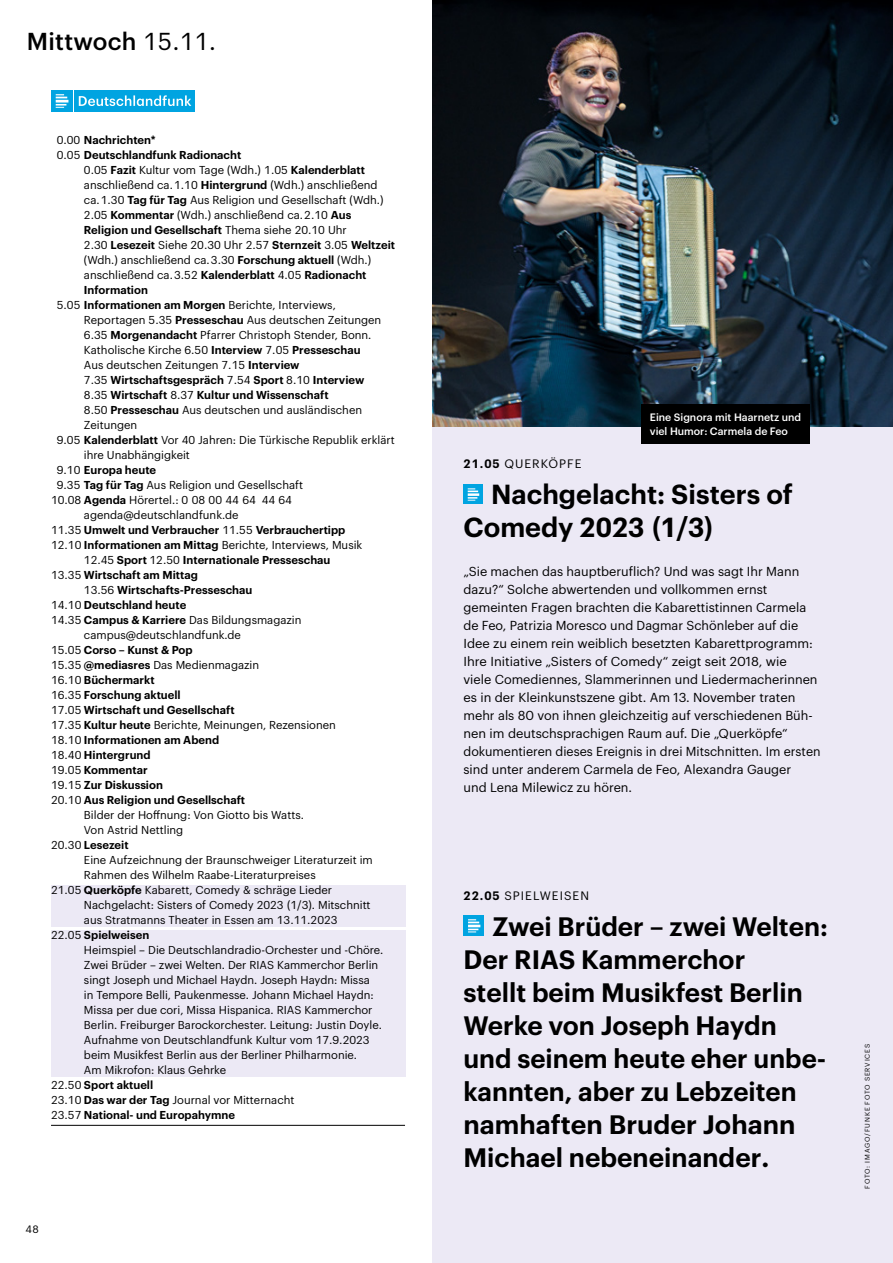
<style>
.page{position:relative;width:893px;height:1263px;background:#fff}
.page>*{position:absolute;margin:0;border:0;box-sizing:border-box;transform-origin:0 0}
.t1{font:600 27px/33px "Graphik";color:#000}
.t2{font:600 26.25px "Graphik";color:#000}
.t3{font:600 26.1px/33px "Graphik";color:#000}
.t4{font:500 24px "Graphik";letter-spacing:.01em;color:#000}
.t5{font:12.75px/18px "Graphik";color:#000}
.t6{font:12px "Graphik";letter-spacing:.085em;color:#000}
.t7{font:11.25px "Graphik";color:#000}
.t8{font:600 11.25px "Graphik";color:#000}
.t9{font:500 10.5px/13.5px "Graphik";color:#fff}
.t10{font:10.5px "Graphik";color:#000}
.t11{font:6.75px "Graphik";letter-spacing:.125em;color:#000}
.s1{font-weight:400}
.s2{font-weight:600}
.s3{font-size:26.1px}
.s4{font-size:27px}
</style>
<div class="page">
<div style="left:433px;top:0;width:460px;height:1263px;background:#ece9f5"></div>
<div style="left:51px;top:90px;width:21px;height:22px;background:#00a4e1"></div>
<div style="left:74px;top:90px;width:121px;height:22px;background:#00a4e1"></div>
<svg style="left:56px;top:94px;width:12px;height:14px"></svg>
<svg style="left:79px;top:95px;width:112px;height:11px"></svg>
<img style="left:433px;top:0;width:460px;height:426px">
<div style="left:463px;top:485px;width:20px;height:19px;background:#00a4e1"></div>
<svg style="left:468px;top:488px;width:11px;height:13px"></svg>
<div style="left:463px;top:915px;width:21px;height:21px;background:#00a4e1"></div>
<svg style="left:468px;top:919px;width:12px;height:13px"></svg>
<div style="left:641px;top:404px;width:169px;height:39px;background:#000"></div>
<div style="left:51px;top:885px;width:354px;height:41px;background:#ece9f5"></div>
<div style="left:51px;top:930px;width:354px;height:146px;background:#ece9f5"></div>
<hr style="left:51px;top:1125px;width:354px;height:1px;background:#000">
<h3 class="t4" style="left:27px;top:23px;width:191px">Mittwoch <span class="s1">15.11.</span></h3>
<p class="t8" style="left:57px;top:131px;width:100px"><span class="s1">0.00</span> Nachrichten*</p>
<p class="t8" style="left:57px;top:146px;width:186px"><span class="s1">0.05</span> Deutschlandfunk Radionacht</p>
<p class="t7" style="left:84px;top:161px;width:283px">0.05 <span class="s2">Fazit</span> Kultur vom Tage (Wdh.) 1.05 <span class="s2">Kalenderblatt</span></p>
<p class="t7" style="left:84px;top:176px;width:295px">anschließend ca. 1.10 <span class="s2">Hintergrund</span> (Wdh.) anschließend</p>
<p class="t7" style="left:84px;top:191px;width:301px">ca. 1.30 <span class="s2">Tag für Tag</span> Aus Religion und Gesellschaft (Wdh.)</p>
<p class="t7" style="left:84px;top:206px;width:269px">2.05 <span class="s2">Kommentar</span> (Wdh.) anschließend ca. 2.10 <span class="s2">Aus</span></p>
<p class="t8" style="left:84px;top:221px;width:264px">Religion und Gesellschaft <span class="s1">Thema siehe 20.10 Uhr</span></p>
<p class="t7" style="left:84px;top:236px;width:313px">2.30 <span class="s2">Lesezeit</span> Siehe 20.30 Uhr 2.57 <span class="s2">Sternzeit</span> 3.05 <span class="s2">Weltzeit</span></p>
<p class="t7" style="left:84px;top:251px;width:289px">(Wdh.) anschließend ca. 3.30 <span class="s2">Forschung aktuell</span> (Wdh.)</p>
<p class="t7" style="left:84px;top:266px;width:284px">anschließend ca. 3.52 <span class="s2">Kalenderblatt</span> 4.05 <span class="s2">Radionacht</span></p>
<p class="t8" style="left:84px;top:281px;width:66px">Information</p>
<p class="t7" style="left:57px;top:296px;width:281px">5.05 <span class="s2">Informationen am Morgen</span> Berichte, Interviews,</p>
<p class="t7" style="left:84px;top:311px;width:299px">Reportagen 5.35 <span class="s2">Presseschau</span> Aus deutschen Zeitungen</p>
<p class="t7" style="left:84px;top:326px;width:289px">6.35 <span class="s2">Morgenandacht</span> Pfarrer Christoph Stender, Bonn.</p>
<p class="t7" style="left:84px;top:341px;width:278px">Katholische Kirche 6.50 <span class="s2">Interview</span> 7.05 <span class="s2">Presseschau</span></p>
<p class="t7" style="left:84px;top:356px;width:217px">Aus deutschen Zeitungen 7.15 <span class="s2">Interview</span></p>
<p class="t8" style="left:84px;top:371px;width:282px"><span class="s1">7.35</span> Wirtschaftsgespräch <span class="s1">7.54</span> Sport <span class="s1">8.10</span> Interview</p>
<p class="t8" style="left:84px;top:386px;width:246px"><span class="s1">8.35</span> Wirtschaft <span class="s1">8.37</span> Kultur und Wissenschaft</p>
<p class="t7" style="left:84px;top:401px;width:280px">8.50 <span class="s2">Presseschau</span> Aus deutschen und ausländischen</p>
<p class="t7" style="left:84px;top:416px;width:55px">Zeitungen</p>
<p class="t7" style="left:57px;top:431px;width:340px">9.05 <span class="s2">Kalenderblatt</span> Vor 40 Jahren: Die Türkische Republik erklärt</p>
<p class="t7" style="left:84px;top:446px;width:107px">ihre Unabhängigkeit</p>
<p class="t8" style="left:57px;top:461px;width:101px"><span class="s1">9.10</span> Europa heute</p>
<p class="t7" style="left:57px;top:476px;width:248px">9.35 <span class="s2">Tag für Tag</span> Aus Religion und Gesellschaft</p>
<p class="t7" style="left:51px;top:491px;width:243px">10.08 <span class="s2">Agenda</span> Hörertel.: 0 08 00 44 64 44 64</p>
<p class="t7" style="left:84px;top:506px;width:156px">agenda@deutschlandfunk.de</p>
<p class="t8" style="left:51px;top:521px;width:296px"><span class="s1">11.35</span> Umwelt und Verbraucher <span class="s1">11.55</span> Verbrauchertipp</p>
<p class="t7" style="left:51px;top:536px;width:313px">12.10 <span class="s2">Informationen am Mittag</span> Berichte, Interviews, Musik</p>
<p class="t8" style="left:84px;top:551px;width:248px"><span class="s1">12.45</span> Sport <span class="s1">12.50</span> Internationale Presseschau</p>
<p class="t8" style="left:51px;top:566px;width:148px"><span class="s1">13.35</span> Wirtschaft am Mittag</p>
<p class="t8" style="left:84px;top:581px;width:170px"><span class="s1">13.56</span> Wirtschafts-Presseschau</p>
<p class="t8" style="left:51px;top:596px;width:137px"><span class="s1">14.10</span> Deutschland heute</p>
<p class="t7" style="left:51px;top:611px;width:252px">14.35 <span class="s2">Campus &amp; Karriere</span> Das Bildungsmagazin</p>
<p class="t7" style="left:84px;top:626px;width:159px">campus@deutschlandfunk.de</p>
<p class="t8" style="left:51px;top:641px;width:143px"><span class="s1">15.05</span> Corso – Kunst &amp; Pop</p>
<p class="t7" style="left:51px;top:656px;width:210px">15.35 <span class="s2">@mediasres</span> Das Medienmagazin</p>
<p class="t8" style="left:51px;top:671px;width:105px"><span class="s1">16.10</span> Büchermarkt</p>
<p class="t8" style="left:51px;top:686px;width:131px"><span class="s1">16.35</span> Forschung aktuell</p>
<p class="t8" style="left:51px;top:701px;width:185px"><span class="s1">17.05</span> Wirtschaft und Gesellschaft</p>
<p class="t7" style="left:51px;top:716px;width:286px">17.35 <span class="s2">Kultur heute</span> Berichte, Meinungen, Rezensionen</p>
<p class="t8" style="left:51px;top:731px;width:170px"><span class="s1">18.10</span> Informationen am Abend</p>
<p class="t8" style="left:51px;top:746px;width:101px"><span class="s1">18.40</span> Hintergrund</p>
<p class="t8" style="left:51px;top:761px;width:98px"><span class="s1">19.05</span> Kommentar</p>
<p class="t8" style="left:51px;top:776px;width:113px"><span class="s1">19.15</span> Zur Diskussion</p>
<p class="t8" style="left:51px;top:791px;width:196px"><span class="s1">20.10</span> Aus Religion und Gesellschaft</p>
<p class="t7" style="left:84px;top:806px;width:221px">Bilder der Hoffnung: Von Giotto bis Watts.</p>
<p class="t7" style="left:84px;top:821px;width:101px">Von Astrid Nettling</p>
<p class="t8" style="left:51px;top:836px;width:79px"><span class="s1">20.30</span> Lesezeit</p>
<p class="t7" style="left:84px;top:851px;width:290px">Eine Aufzeichnung der Braunschweiger Literaturzeit im</p>
<p class="t7" style="left:84px;top:866px;width:233px">Rahmen des Wilhelm Raabe-Literaturpreises</p>
<p class="t7" style="left:51px;top:881px;width:283px">21.05 <span class="s2">Querköpfe</span> Kabarett, Comedy &amp; schräge Lieder</p>
<p class="t7" style="left:84px;top:896px;width:288px">Nachgelacht: Sisters of Comedy 2023 (1/3). Mitschnitt</p>
<p class="t7" style="left:84px;top:911px;width:255px">aus Stratmanns Theater in Essen am 13.11.2023</p>
<p class="t8" style="left:51px;top:926px;width:100px"><span class="s1">22.05</span> Spielweisen</p>
<p class="t7" style="left:84px;top:941px;width:301px">Heimspiel – Die Deutschlandradio-Orchester und -Chöre.</p>
<p class="t7" style="left:84px;top:956px;width:296px">Zwei Brüder – zwei Welten. Der RIAS Kammerchor Berlin</p>
<p class="t7" style="left:84px;top:971px;width:287px">singt Joseph und Michael Haydn. Joseph Haydn: Missa</p>
<p class="t7" style="left:84px;top:986px;width:291px">in Tempore Belli, Paukenmesse. Johann Michael Haydn:</p>
<p class="t7" style="left:84px;top:1001px;width:290px">Missa per due cori, Missa Hispanica. RIAS Kammerchor</p>
<p class="t7" style="left:84px;top:1016px;width:299px">Berlin. Freiburger Barockorchester. Leitung: Justin Doyle.</p>
<p class="t7" style="left:84px;top:1031px;width:287px">Aufnahme von Deutschlandfunk Kultur vom 17.9.2023</p>
<p class="t7" style="left:84px;top:1046px;width:275px">beim Musikfest Berlin aus der Berliner Philharmonie.</p>
<p class="t7" style="left:84px;top:1061px;width:144px">Am Mikrofon: Klaus Gehrke</p>
<p class="t8" style="left:51px;top:1076px;width:104px"><span class="s1">22.50</span> Sport aktuell</p>
<p class="t7" style="left:51px;top:1091px;width:245px">23.10 <span class="s2">Das war der Tag</span> Journal vor Mitternacht</p>
<p class="t8" style="left:51px;top:1106px;width:186px"><span class="s1">23.57</span> National- und Europahymne</p>
<p class="t10" style="left:26px;top:1221px;width:15px">48</p>
<p class="t9" style="left:650px;top:410px;width:153px">Eine Signora mit Haarnetz und viel Humor: Carmela de Feo</p>
<p class="t6" style="left:463px;top:455px;width:120px"><span class="s2">21.05</span> QUERKÖPFE</p>
<h1 class="t1" style="left:463px;top:475px;width:331px;text-indent:28px">Nachgelacht: Sisters of<br>Comedy 2023 (1/3)</h1>
<p class="t5" style="left:463px;top:561px;width:359px">„Sie machen das hauptberuflich? Und was sagt Ihr Mann dazu?“ Solche abwertenden und vollkommen ernst gemeinten Fragen brachten die Kabarettistinnen Carmela de Feo, Patrizia Moresco und Dagmar Schönleber auf die Idee zu einem rein weiblich besetzten Kabarettprogramm:<br>Ihre Initiative „Sisters of Comedy“ zeigt seit 2018, wie<br>viele Comediennes, Slammerinnen und Liedermacherinnen es in der Kleinkunstszene gibt. Am 13. November traten mehr als 80 von ihnen gleichzeitig auf verschiedenen Büh&shy;nen im deutschsprachigen Raum auf. Die „Querköpfe“ dokumentieren dieses Ereignis in drei Mitschnitten. Im ersten sind unter anderem Carmela de Feo, Alexandra Gauger<br>und Lena Milewicz zu hören.</p>
<p class="t6" style="left:463px;top:887px;width:127px"><span class="s2">22.05</span> SPIELWEISEN</p>
<h3 class="t3" style="left:463px;top:908px;width:366px;text-indent:29px">Zwei Brüder – zwei Welten:<br>Der RIAS Kammerchor<br>stellt beim Musikfest Berlin<br>Werke von Joseph Haydn und seinem heute eher unbe&shy;kannten, aber zu Lebzeiten namhaften Bruder Johann</h3>
<h2 class="t2" style="left:463px;top:1137px;width:307px"><span class="s3">Michael</span> nebeneinander<span class="s4">.</span></h2>
<p class="t11" style="left:862px;top:1189px;width:146px;rotate:-90deg">FOTO: IMAGO/FUNKE FOTO SERVICES</p>
</div>
